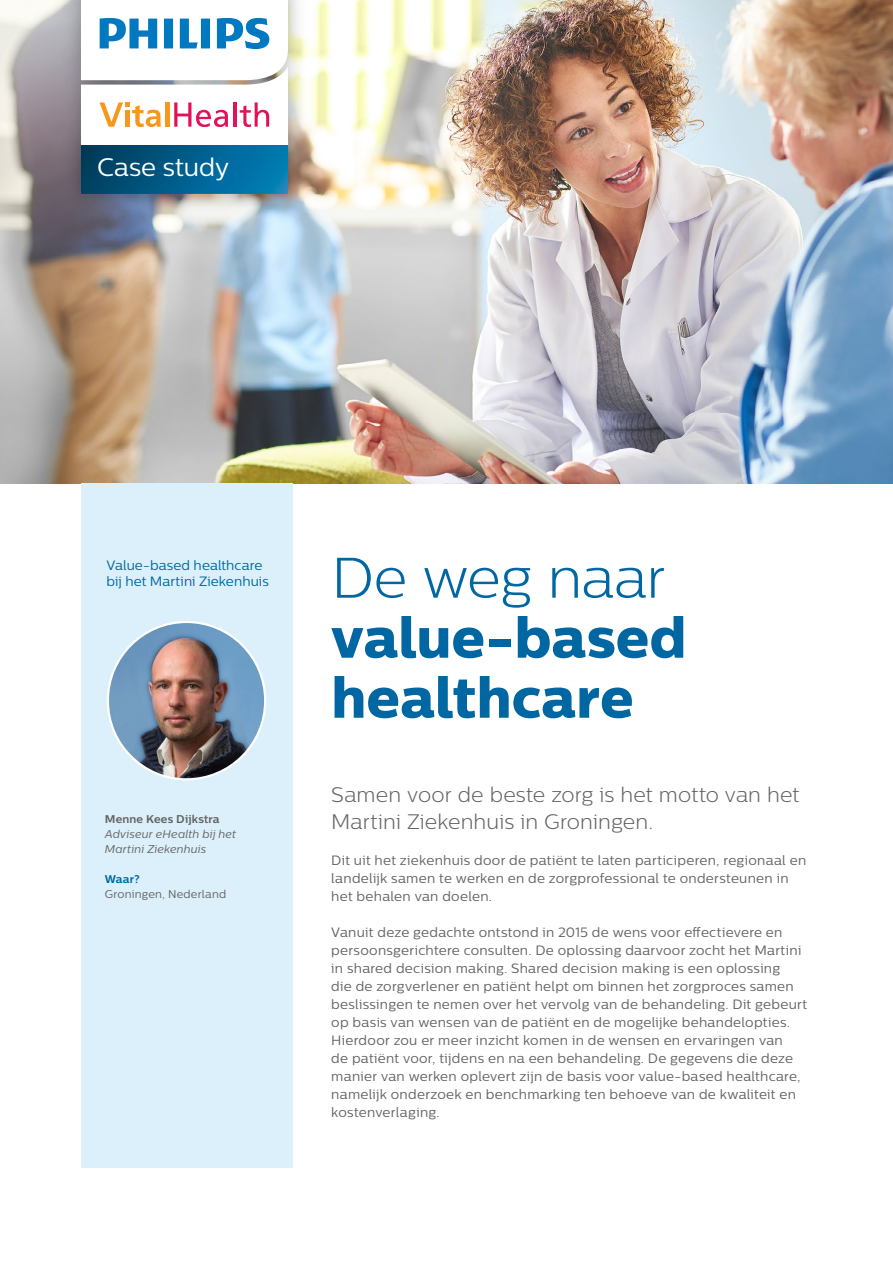
<style>
.page{position:relative;width:893px;height:1263px;background:#fff}
.page>*{position:absolute;margin:0;border:0;box-sizing:border-box;transform-origin:0 0}
.t1{font:57px/60px "Centrale Sans X Bold";letter-spacing:.005em;color:#0067a2}
.t2{font:300 57px "Centrale Sans";letter-spacing:-.015em;color:#0067a2}
.t3{font:25.35px "Centrale Sans";letter-spacing:-.005em;color:#fff}
.t4{font:300 21px/27px "Centrale Sans";letter-spacing:.005em;color:#646363}
.t5{font:13.5px/18px "Centrale Sans";letter-spacing:.02em;color:#646363}
.t6{font:13.5px/16.5px "Centrale Sans";letter-spacing:.005em;color:#0067a2}
.t7{font:italic 11.25px/15px "Centrale Sans";letter-spacing:.015em;color:#646363}
.t8{font:11.25px "Centrale Sans";letter-spacing:.02em;color:#646363}
.t9{font:700 11.25px "Centrale Sans";letter-spacing:.015em;color:#646363}
.t10{font:700 11.25px "Centrale Sans";color:#0067a2}
</style>
<div class="page">
<img style="left:0;top:0;width:893px;height:483px">
<img style="left:56px;top:0;width:257px;height:120px">
<img style="left:56px;top:120px;width:257px;height:93px">
<svg style="left:81px;top:0;width:207px;height:194px"></svg>
<div style="left:81px;top:483px;width:211px;height:684px;background:#dbf0fa"></div>
<img style="left:109px;top:622px;width:156px;height:157px">
<h2 class="t3" style="left:97px;top:152px;width:134px">Case study</h2>
<p class="t6" style="left:107px;top:557px;width:164px">Value-based healthcare bij het Martini Ziekenhuis</p>
<p class="t9" style="left:105px;top:813px;width:116px">Menne Kees Dijkstra</p>
<p class="t7" style="left:105px;top:827px;width:133px">Adviseur eHealth bij het<br>Martini Ziekenhuis</p>
<p class="t10" style="left:105px;top:873px;width:37px">Waar?</p>
<p class="t8" style="left:105px;top:888px;width:123px">Groningen, Nederland</p>
<h1 class="t2" style="left:331px;top:545px;width:336px">De weg naar</h1>
<h1 class="t1" style="left:331px;top:607px;width:356px">value-based healthcare</h1>
<h3 class="t4" style="left:331px;top:781px;width:470px">Samen voor de beste zorg is het motto van het<br>Martini Ziekenhuis in Groningen.</h3>
<p class="t5" style="left:331px;top:851px;width:476px">Dit uit het ziekenhuis door de patiënt te laten participeren, regionaal en landelijk samen te werken en de zorgprofessional te ondersteunen in het behalen van doelen.</p>
<p class="t5" style="left:331px;top:923px;width:477px">Vanuit deze gedachte ontstond in 2015 de wens voor effectievere en persoonsgerichtere consulten. De oplossing daarvoor zocht het Martini in shared decision making. Shared decision making is een oplossing<br>die de zorgverlener en patiënt helpt om binnen het zorgproces samen beslissingen te nemen over het vervolg van de behandeling. Dit gebeurt op basis van wensen van de patiënt en de mogelijke behandelopties.<br>Hierdoor zou er meer inzicht komen in de wensen en ervaringen van<br>de patiënt voor, tijdens en na een behandeling. De gegevens die deze manier van werken oplevert zijn de basis voor value-based healthcare, namelijk onderzoek en benchmarking ten behoeve van de kwaliteit en kostenverlaging.</p>
</div>
